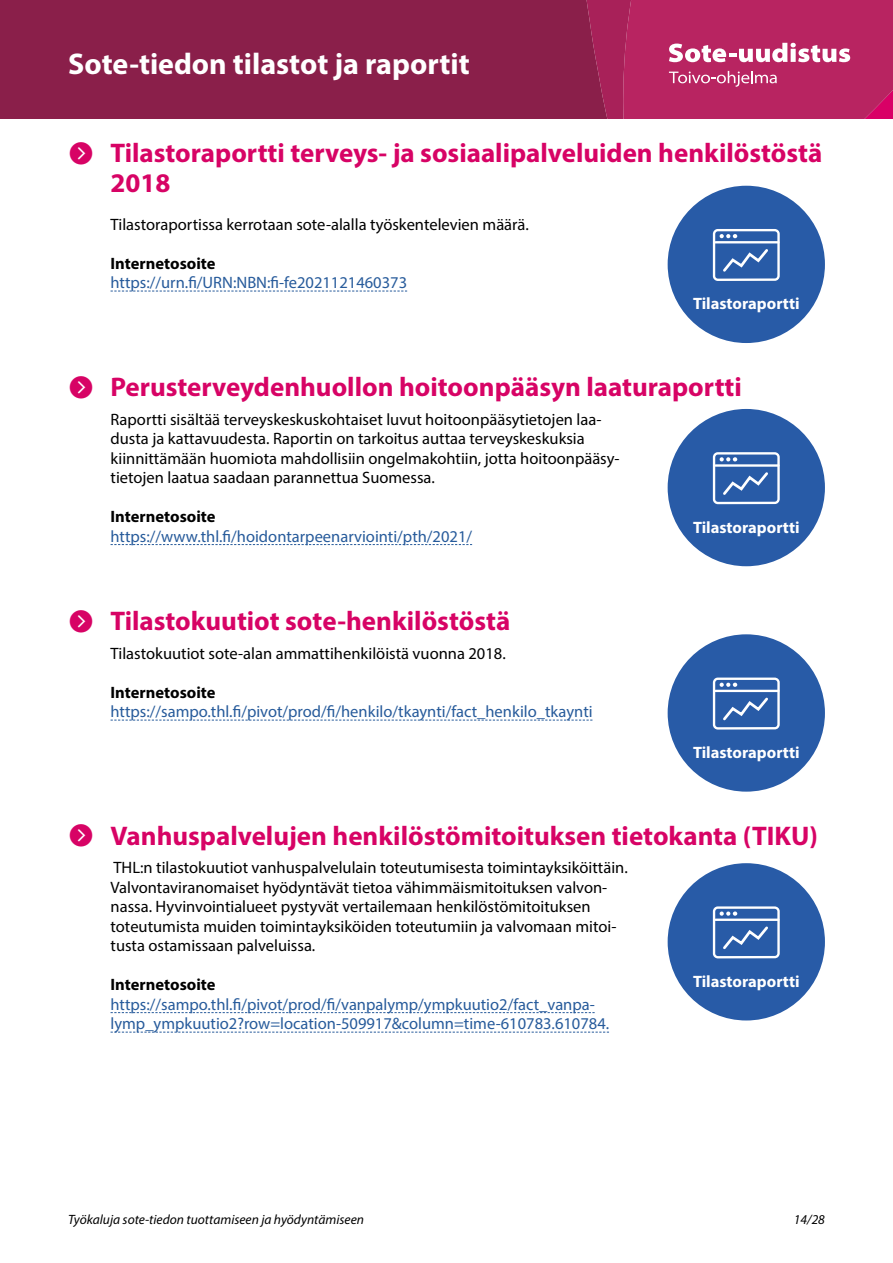
<style>
.page{position:relative;width:893px;height:1263px;background:#fff}
.page>*{position:absolute;margin:0;border:0;box-sizing:border-box;transform-origin:0 0}
.Running_header{font:700 30px "Myriad Pro";color:#fff}
.H1_Päätason_otsikko{font:700 27px/30px "Myriad Pro";color:#d70365}
.Leipäteksti{font:16.5px/19.5px "Myriad Pro";color:#000}
.Leipäteksti-2{font:16.5px/19.5px "Myriad Pro";color:#275b9b}
.t1{font:700 16.5px "Myriad Pro";color:#fff}
.H2_musta{font:700 16.5px "Myriad Pro";color:#000}
.t2{font:italic 13.5px "Myriad Pro";color:#000}
.s1{font-family:"THL";font-weight:400;font-size:30px}
</style>
<div class="page">
<div style="left:0;top:0;width:575px;height:118px;background:#8a1f4a"></div>
<svg style="left:575px;top:0;width:318px;height:118px;background:#b72f67"></svg>
<div style="left:668px;top:186px;width:157px;height:157px;background:#285ba7;border-radius:50%"></div>
<svg style="left:713px;top:229px;width:67px;height:52px"></svg>
<div style="left:668px;top:409px;width:157px;height:157px;background:#285ba7;border-radius:50%"></div>
<svg style="left:713px;top:452px;width:67px;height:52px"></svg>
<div style="left:668px;top:634px;width:157px;height:158px;background:#285ba7;border-radius:50%"></div>
<svg style="left:713px;top:677px;width:67px;height:52px"></svg>
<div style="left:668px;top:863px;width:157px;height:157px;background:#285ba7;border-radius:50%"></div>
<svg style="left:713px;top:906px;width:67px;height:52px"></svg>
<svg style="left:111px;top:291px;width:296px;height:1px"></svg>
<svg style="left:111px;top:544px;width:361px;height:1px"></svg>
<svg style="left:111px;top:720px;width:482px;height:1px"></svg>
<svg style="left:111px;top:1012px;width:484px;height:1px"></svg>
<svg style="left:111px;top:1032px;width:498px;height:1px"></svg>
<h1 class="Running_header" style="left:68px;top:44px;width:403px">Sote-tiedon tilastot ja raportit</h1>
<h2 class="H1_Päätason_otsikko" style="left:111px;top:137px;width:713px;text-indent:-43px"><span class="s1">A</span> Tilastoraportti terveys- ja sosiaalipalveluiden henkilöstöstä<br>2018</h2>
<p class="Leipäteksti" style="left:111px;top:214px;width:420px">Tilastoraportissa kerrotaan sote-alalla työskentelevien määrä.</p>
<p class="H2_musta" style="left:111px;top:252px;width:107px">Internetosoite</p>
<p class="Leipäteksti-2" style="left:111px;top:272px;width:298px">https://urn.fi/URN:NBN:fi-fe2021121460373</p>
<p class="t1" style="left:693px;top:293px;width:108px">Tilastoraportti</p>
<h2 class="H1_Päätason_otsikko" style="left:68px;top:371px;width:675px"><span class="s1">A</span> Perusterveydenhuollon hoitoonpääsyn laaturaportti</h2>
<p class="Leipäteksti" style="left:111px;top:409px;width:511px">Raportti sisältää terveyskeskuskohtaiset luvut hoitoonpääsytietojen laa&shy;dusta ja kattavuudesta. Raportin on tarkoitus auttaa terveyskeskuksia kiinnittämään huomiota mahdollisiin ongelmakohtiin, jotta hoitoonpääsy&shy;tietojen laatua saadaan parannettua Suomessa.</p>
<p class="H2_musta" style="left:111px;top:506px;width:107px">Internetosoite</p>
<p class="Leipäteksti-2" style="left:111px;top:526px;width:363px">https://www.thl.fi/hoidontarpeenarviointi/pth/2021/</p>
<p class="t1" style="left:693px;top:516px;width:108px">Tilastoraportti</p>
<h2 class="H1_Päätason_otsikko" style="left:68px;top:605px;width:444px"><span class="s1">A</span> Tilastokuutiot sote-henkilöstöstä</h2>
<p class="Leipäteksti" style="left:111px;top:643px;width:397px">Tilastokuutiot sote-alan ammattihenkilöistä vuonna 2018.</p>
<p class="H2_musta" style="left:111px;top:681px;width:107px">Internetosoite</p>
<p class="Leipäteksti-2" style="left:111px;top:701px;width:484px">https://sampo.thl.fi/pivot/prod/fi/henkilo/tkaynti/fact_henkilo_tkaynti</p>
<p class="t1" style="left:693px;top:742px;width:108px">Tilastoraportti</p>
<h2 class="H1_Päätason_otsikko" style="left:68px;top:820px;width:751px"><span class="s1">A</span> Vanhuspalvelujen henkilöstömitoituksen tietokanta (TIKU)</h2>
<p class="Leipäteksti" style="left:111px;top:857px;width:519px">THL:n tilastokuutiot vanhuspalvelulain toteutumisesta toimintayksiköittäin.<br>Valvontaviranomaiset hyödyntävät tietoa vähimmäismitoituksen valvon&shy;nassa. Hyvinvointialueet pystyvät vertailemaan henkilöstömitoituksen toteutumista muiden toimintayksiköiden toteutumiin ja valvomaan mitoi&shy;tusta ostamissaan palveluissa.</p>
<p class="H2_musta" style="left:111px;top:974px;width:107px">Internetosoite</p>
<p class="Leipäteksti-2" style="left:111px;top:994px;width:500px">https://sampo.thl.fi/pivot/prod/fi/vanpalymp/ympkuutio2/fact_vanpa&shy;lymp_ympkuutio2?row=location-509917&amp;column=time-610783.610784.</p>
<p class="t1" style="left:693px;top:970px;width:108px">Tilastoraportti</p>
<p class="t2" style="left:68px;top:1211px;width:297px">Työkaluja sote-tiedon tuottamiseen ja hyödyntämiseen</p>
<p class="t2" style="left:794px;top:1211px;width:32px">14/28</p>
</div>
